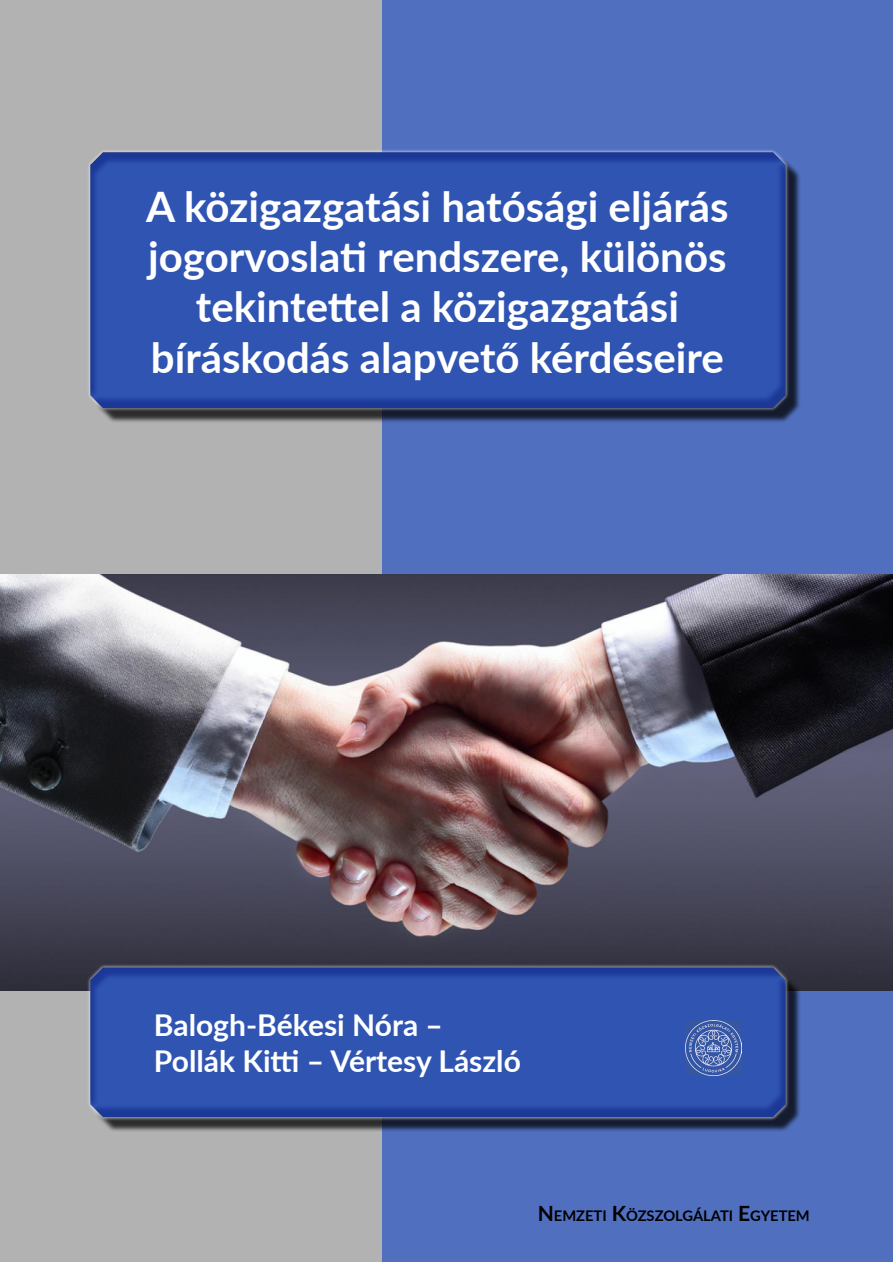
<style>
.page{position:relative;width:893px;height:1263px;background:#fff}
.page>*{position:absolute;margin:0;border:0;box-sizing:border-box;transform-origin:0 0}
.t1{font:700 42px/50.4px "Lato";color:#fff;text-align:center}
.t2{font:700 30px/36px "Lato";color:#fff}
.t3{font:700 14.7px "Lato";color:#000}
.s1{font-size:21px}
</style>
<div class="page">
<div style="left:0;top:0;width:893px;height:1261px;background:#b3b2b2"></div>
<div style="left:383px;top:0;width:510px;height:1261px;background:#506fbe"></div>
<img style="left:0;top:574px;width:893px;height:417px">
<div style="left:96px;top:973px;width:705px;height:159px;background:#000;opacity:.75"></div>
<div style="left:80px;top:958px;width:716px;height:160px;background:#000;opacity:.5"></div>
<div style="left:96px;top:158px;width:705px;height:265px;background:#000;opacity:.75"></div>
<div style="left:80px;top:142px;width:716px;height:267px;background:#000;opacity:.5"></div>
<p class="t1" style="left:146px;top:179px;width:584px">A közigazgatási hatósági eljárás -jogorvoslati rendszere, különös tekintettel a közigazgatási bíráskodás alapvető kérdéseire</p>
<p class="t2" style="left:154px;top:1006px;width:368px">Balogh-Békesi Nóra –<br>Pollák Kitti – Vértesy László</p>
<p class="t3" style="left:538px;top:1205px;width:274px"><span class="s1">N</span>EMZETI <span class="s1">K</span>ÖZSZOLGÁLATI <span class="s1">E</span>GYETEM</p>
</div>
